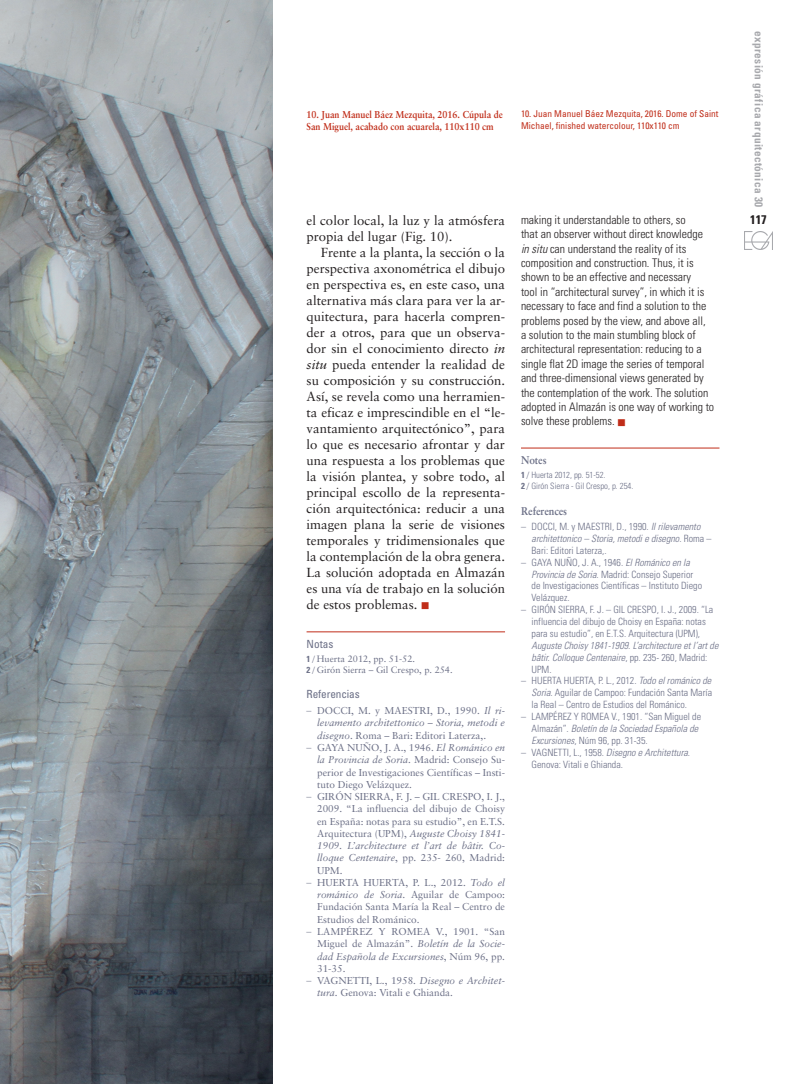
<style>
.page{position:relative;width:801px;height:1085px;background:#fff}
.page>*{position:absolute;margin:0;border:0;box-sizing:border-box;transform-origin:0 0}
.Body_Text_Indent{font:13.12px/16px "Sabon";color:#231f20}
.t1{font:700 condensed 12.5px "Univers";color:#231f20}
.t2{font:300 condensed 11.88px/14.4px "Univers";color:#231f20}
.t3{font:700 condensed 11.25px "Univers";letter-spacing:.035em;color:#a8a9ad}
.t4{font:condensed 11.25px "Univers";letter-spacing:-.01em;color:#6b6f86}
.t5{font:700 11.25px "Sabon";letter-spacing:-.005em;color:#6b6f86;scale:.9 1}
.Body_Text_Indent-2{font:10px/12.2px "Sabon";color:#6b6f86;text-align:justify}
.Body_Text_Indent-3{font:300 condensed 10px/11.9px "Univers";color:#6b6f86}
.t6{font:700 10px/11.9px "Sabon";color:#c02d19;scale:.9 1}
.t7{font:condensed 9.38px/11.9px "Univers";color:#c02d19}
.t8{font:9.25px "Sabon";color:#6b6f86}
.t9{font:300 condensed 8.75px "Univers";color:#6b6f86}
.s1{font-style:italic}
.s2{color:#c02d19}
.s3{font-family:"Univers";font-weight:700;font-stretch:condensed;font-size:8.75px}
.s4{font-family:"Univers";font-weight:300;font-stretch:condensed;font-size:8.75px}
.s5{font-family:"Univers";font-weight:300;font-stretch:condensed}
.s6{font-weight:700}
</style>
<div class="page">
<img style="left:744px;top:231px;width:28px;height:18px">
<hr style="left:521px;top:447px;width:198px;height:1px;background:#c02d19">
<hr style="left:306px;top:631px;width:199px;height:1px;background:#c02d19">
<img style="left:0;top:0;width:273px;height:1083px">
<p class="t6" style="left:306px;top:108px;width:219px">10. Juan Manuel Báez Mezquita, 2016. Cúpula de<br>San Miguel, acabado con acuarela, 110x110 cm</p>
<p class="t7" style="left:521px;top:108px;width:199px">10. Juan Manuel Báez Mezquita, 2016. Dome of Saint<br>Michael, finished watercolour, 110x110 cm</p>
<p class="Body_Text_Indent" style="left:306px;top:212px;width:200px">el color local, la luz y la atmósfera propia del lugar (Fig. 10).</p>
<p class="Body_Text_Indent" style="left:306px;top:244px;width:200px;text-align:justify;text-indent:14px">Frente a la planta, la sección o la perspectiva axonométrica el dibujo en perspectiva es, en este caso, una alternativa más clara para ver la ar&shy;quitectura, para hacerla compren&shy;der a otros, para que un observa&shy;dor sin el conocimiento directo <span class="s1">in situ</span> pueda entender la realidad de su composición y su construcción.<br>Así, se revela como una herramien&shy;ta eficaz e imprescindible en el “le&shy;vantamiento arquitectónico”, para lo que es necesario afrontar y dar una respuesta a los problemas que la visión plantea, y sobre todo, al principal escollo de la representa&shy;ción arquitectónica: reducir a una imagen plana la serie de visiones temporales y tridimensionales que la contemplación de la obra genera.<br>La solución adoptada en Almazán es una vía de trabajo en la solución de estos problemas. <span class="s2">■</span></p>
<p class="t4" style="left:306px;top:637px;width:28px">Notas</p>
<p class="t8" style="left:306px;top:653px;width:110px"><span class="s3">1</span> <span class="s4">/</span> Huerta 2012, pp. 51-52.</p>
<p class="t8" style="left:306px;top:664px;width:148px"><span class="s3">2</span> <span class="s4">/</span> Girón Sierra – Gil Crespo, p. 254.</p>
<p class="t4" style="left:306px;top:687px;width:55px">Referencias</p>
<p class="Body_Text_Indent-2" style="left:317px;top:704px;width:189px;text-indent:-11px"><span class="s5">–</span> Docci, M. y Maestri, D., 1990. <span class="s1">Il ri&shy;levamento architettonico – Storia, metodi e disegno</span>. Roma – Bari: Editori Laterza,.</p>
<p class="Body_Text_Indent-2" style="left:317px;top:741px;width:189px;text-indent:-11px"><span class="s5">–</span> Gaya Nuño, J. A., 1946. <span class="s1">El Románico en la Provincia de Soria</span>. Madrid: Consejo Su&shy;perior de Investigaciones Científicas – Insti&shy;tuto Diego Velázquez.</p>
<p class="Body_Text_Indent-2" style="left:317px;top:790px;width:189px;text-indent:-11px"><span class="s5">–</span> Girón Sierra, F. J. – Gil Crespo, I. J., 2009. “La influencia del dibujo de Choisy en España: notas para su estudio”, en E.T.S.<br>Arquitectura (UPM), <span class="s1">Auguste Choisy 1841- 1909. L’architecture et l’art de bâtir. Co&shy;lloque Centenaire</span>, pp. 235- 260, Madrid:<br>UPM.</p>
<p class="Body_Text_Indent-2" style="left:317px;top:876px;width:189px;text-indent:-11px"><span class="s5">–</span> Huerta Huerta, P. L., 2012. <span class="s1">Todo el románico de Soria</span>. Aguilar de Campoo:<br>Fundación Santa María la Real – Centro de Estudios del Románico.</p>
<p class="Body_Text_Indent-2" style="left:317px;top:925px;width:189px;text-indent:-11px"><span class="s5">–</span> Lampérez y Romea V., 1901. “San Miguel de Almazán”. <span class="s1">Boletín de la Socie&shy;dad Española de Excursiones</span>, Núm 96, pp.<br>31-35.</p>
<p class="Body_Text_Indent-2" style="left:306px;top:974px;width:26px"><span class="s5">–</span> Vagn</p>
<p class="Body_Text_Indent-2" style="left:317px;top:974px;width:189px;text-indent:30px">etti, L., 1958. <span class="s1">Disegno e Architet&shy;tura</span>. Genova: Vitali e Ghianda.</p>
<p class="t2" style="left:521px;top:212px;width:195px">making it understandable to others, so<br>that an observer without direct knowledge<br><span class="s1">in situ</span> can understand the reality of its composition and construction. Thus, it is shown to be an effective and necessary<br>tool in “architectural survey”, in which it is necessary to face and find a solution to the problems posed by the view, and above all,<br>a solution to the main stumbling block of architectural representation: reducing to a single flat 2D image the series of temporal and three-dimensional views generated by the contemplation of the work. The solution adopted in Almazán is one way of working to solve these problems. <span class="s2">■</span></p>
<p class="t5" style="left:521px;top:453px;width:30px">Notes</p>
<p class="t9" style="left:521px;top:470px;width:86px"><span class="s6">1</span> / Huerta 2012, pp. 51-52.</p>
<p class="t9" style="left:521px;top:480px;width:114px"><span class="s6">2</span> / Girón Sierra - Gil Crespo, p. 254.</p>
<p class="t5" style="left:521px;top:503px;width:53px">References</p>
<p class="Body_Text_Indent-3" style="left:531px;top:520px;width:181px;text-indent:-11px">– Docc i, M. y Maestri, D., 1990. <span class="s1">Il rilevamento architettonico – Storia, metodi e disegno</span>. Roma –<br>Bari: Editori Laterza,.</p>
<p class="Body_Text_Indent-3" style="left:531px;top:556px;width:172px;text-indent:-11px">– Gaya Nuño, J. A., 1946. <span class="s1">El Románico en la Provincia de Soria</span>. Madrid: Consejo Superior de I nvestigaciones Científicas – I nstituto Diego Velázquez.</p>
<p class="Body_Text_Indent-3" style="left:531px;top:603px;width:188px;text-indent:-11px">– Girón Sierra, F. J. – Gil Crespo, I . J., 2009. “La influencia del dibujo de Choisy en España: notas para su estudio”, en E.T.S. Arquitectura (UPM), <span class="s1">Auguste Choisy 1841-1909. L’architecture et l’art de bâtir. Colloque Centenaire</span>, pp. 235- 260, Madrid:<br>UPM.</p>
<p class="Body_Text_Indent-3" style="left:531px;top:675px;width:182px;text-align:justify;text-indent:-11px">– Huerta Huerta, P. L., 2012. <span class="s1">Todo el románico de Soria</span>. Aguilar de Campoo: Fundación Santa María la Real – Centro de Estudios del Románico.</p>
<p class="Body_Text_Indent-3" style="left:531px;top:710px;width:171px;text-indent:-11px">– Lampérez y Romea V., 1901. “San Miguel de<br>Almazán”. <span class="s1">Boletín de la Sociedad Española de<br>Excursiones</span>, Núm 96, pp. 31-35.</p>
<p class="Body_Text_Indent-3" style="left:531px;top:746px;width:160px;text-indent:-11px">– Vagn ett i, L., 1958. <span class="s1">Disegno e Architettura</span>.<br>Genova: Vitali e Ghianda.</p>
<p class="t3" style="left:766px;top:31px;width:177px;rotate:90deg">expresión gráfica arquitectónica 30</p>
<p class="t1" style="left:750px;top:212px;width:18px">117</p>
</div>
